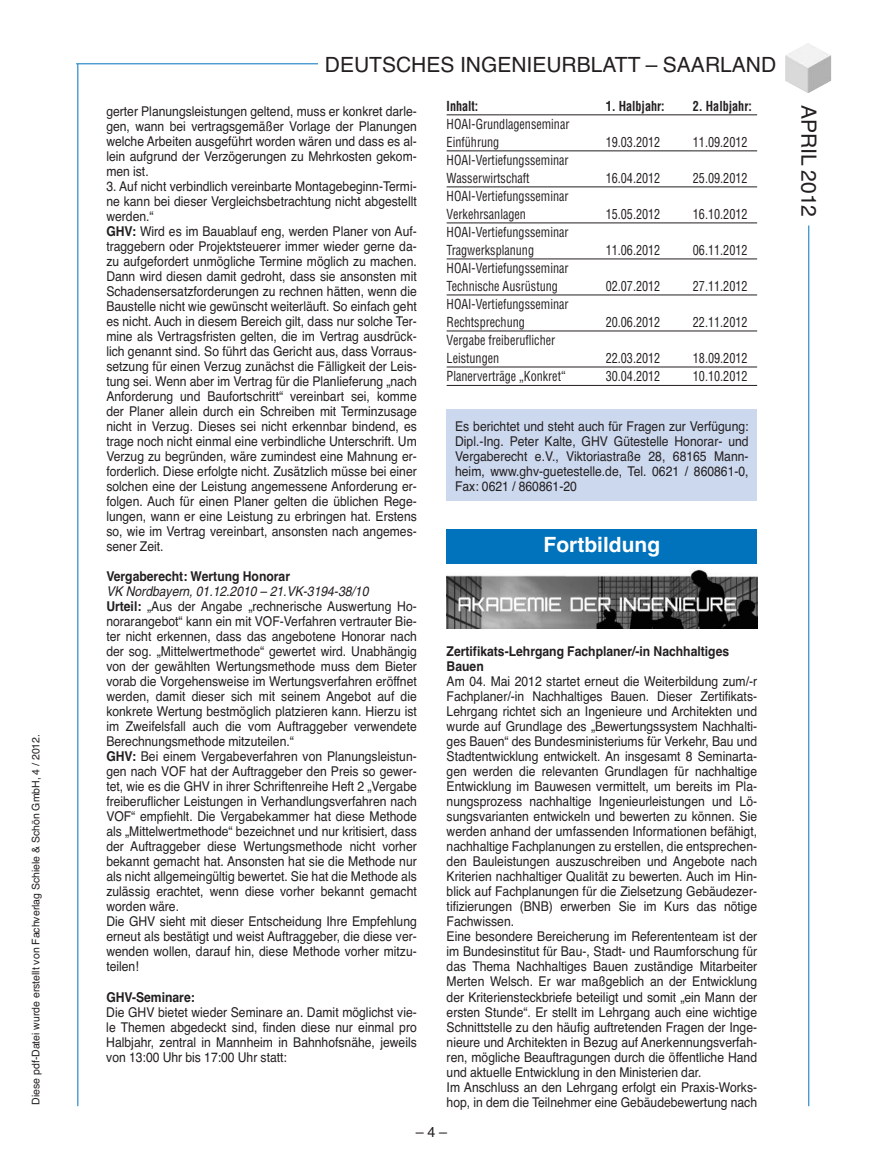
<style>
.page{position:relative;width:872px;height:1170px;background:#fff}
.page>*{position:absolute;margin:0;border:0;box-sizing:border-box;transform-origin:0 0}
.t1{font:21px "Helvetica";color:#231f20}
.t2{font:700 21px "Helvetica";color:#fff}
.t3{font:14.25px "Helvetica";color:#231f20}
.t4{font:13.5px/15px "Helvetica";color:#231f20;text-align:justify;scale:.9 1}
.t5{font:condensed 13.5px/18px "Helvetica";color:#231f20;scale:.9 1}
.t6{font:700 13.5px/15px "Helvetica";color:#231f20;scale:.9 1}
.t7{font:700 condensed 13.5px "Helvetica";color:#231f20;scale:.9 1}
.t8{font:10.5px "Helvetica";color:#231f20}
.s1{font-weight:700}
.s2{font-style:italic}
</style>
<div class="page">
<hr style="left:446px;top:115px;width:311px;height:1px;background:#231f20">
<hr style="left:446px;top:151px;width:311px;height:1px;background:#231f20">
<hr style="left:446px;top:187px;width:311px;height:1px;background:#231f20">
<hr style="left:446px;top:223px;width:311px;height:1px;background:#231f20">
<hr style="left:446px;top:259px;width:311px;height:1px;background:#231f20">
<hr style="left:446px;top:295px;width:311px;height:1px;background:#231f20">
<hr style="left:446px;top:331px;width:311px;height:1px;background:#231f20">
<hr style="left:446px;top:367px;width:311px;height:1px;background:#231f20">
<hr style="left:446px;top:385px;width:311px;height:1px;background:#231f20">
<hr style="left:77px;top:64px;width:1px;height:1042px;background:#0073bc">
<hr style="left:76px;top:63px;width:260px;height:1px;background:#0073bc">
<img style="left:785px;top:43px;width:46px;height:50px">
<div style="left:318px;top:55px;width:459px;height:30px;background:#fff"></div>
<hr style="left:808px;top:225px;width:1px;height:881px;background:#0073bc">
<div style="left:446px;top:408px;width:311px;height:92px;background:#ccd8ee"></div>
<div style="left:446px;top:529px;width:311px;height:34px;background:#0073bc"></div>
<img style="left:446px;top:569px;width:311px;height:59px">
<p class="t8" style="left:30px;top:1104px;width:372px;rotate:-90deg">Diese pdf-Datei wurde erstellt von Fachverlag Schiele &amp; Schön GmbH, 4 / 2012.</p>
<h1 class="t1" style="left:325px;top:53px;width:453px">DEUTSCHES INGENIEURBLATT – SAARLAND</h1>
<p class="t4" style="left:106px;top:104px;width:346px">gerter Planungsleistungen geltend, muss er konkret darle&shy;gen, wann bei vertragsgemäßer Vorlage der Planungen welche Arbeiten ausgeführt worden wären und dass es al&shy;lein aufgrund der Verzögerungen zu Mehrkosten gekom&shy;men ist.</p>
<p class="t4" style="left:106px;top:179px;width:346px;text-align:left">3. Auf nicht verbindlich vereinbarte Montagebeginn-Termi&shy;ne kann bei dieser Vergleichsbetrachtung nicht abgestellt werden.“<br><span class="s1">GHV:</span> Wird es im Bauablauf eng, werden Planer von Auf&shy;traggebern oder Projektsteuerer immer wieder gerne da&shy;zu aufgefordert unmögliche Termine möglich zu machen.<br>Dann wird diesen damit gedroht, dass sie ansonsten mit Schadensersatzforderungen zu rechnen hätten, wenn die Baustelle nicht wie gewünscht weiterläuft. So einfach geht es nicht. Auch in diesem Bereich gilt, dass nur solche Ter&shy;mine als Vertragsfristen gelten, die im Vertrag ausdrück&shy;lich genannt sind. So führt das Gericht aus, dass Vorraus&shy;setzung für einen Verzug zunächst die Fälligkeit der Leis&shy;tung sei. Wenn aber im Vertrag für die Planlieferung „nach Anforderung und Baufortschritt“ vereinbart sei, komme der Planer allein durch ein Schreiben mit Terminzusage nicht in Verzug. Dieses sei nicht erkennbar bindend, es trage noch nicht einmal eine verbindliche Unterschrift. Um Verzug zu begründen, wäre zumindest eine Mahnung er&shy;forderlich. Diese erfolgte nicht. Zusätzlich müsse bei einer solchen eine der Leistung angemessene Anforderung er&shy;folgen. Auch für einen Planer gelten die üblichen Rege&shy;lungen, wann er eine Leistung zu erbringen hat. Erstens so, wie im Vertrag vereinbart, ansonsten nach angemes&shy;sener Zeit.</p>
<p class="t6" style="left:106px;top:569px;width:206px">Vergaberecht: Wertung Honorar</p>
<p class="t4" style="left:106px;top:584px;width:346px;text-align:left"><span class="s2">VK Nordbayern, 01.12.2010 – 21.VK-3194-38/10<br></span><span class="s1">Urteil:</span> „Aus der Angabe „rechnerische Auswertung Ho&shy;norarangebot“ kann ein mit VOF-Verfahren vertrauter Bie&shy;ter nicht erkennen, dass das angebotene Honorar nach der sog. „Mittelwertmethode“ gewertet wird. Unabhängig von der gewählten Wertungsmethode muss dem Bieter vorab die Vorgehensweise im Wertungsverfahren eröffnet werden, damit dieser sich mit seinem Angebot auf die konkrete Wertung bestmöglich platzieren kann. Hierzu ist im Zweifelsfall auch die vom Auftraggeber verwendete Berechnungsmethode mitzuteilen.“<br><span class="s1">GHV:</span> Bei einem Vergabeverfahren von Planungsleistun&shy;gen nach VOF hat der Auftraggeber den Preis so gewer&shy;tet, wie es die GHV in ihrer Schriftenreihe Heft 2 „Vergabe freiberuflicher Leistungen in Verhandlungsverfahren nach VOF“ empfiehlt. Die Vergabekammer hat diese Methode als „Mittelwertmethode“ bezeichnet und nur kritisiert, dass der Auftraggeber diese Wertungsmethode nicht vorher bekannt gemacht hat. Ansonsten hat sie die Methode nur als nicht allgemeingültig bewertet. Sie hat die Methode als zulässig erachtet, wenn diese vorher bekannt gemacht worden wäre.<br>Die GHV sieht mit dieser Entscheidung Ihre Empfehlung erneut als bestätigt und weist Auftraggeber, die diese ver&shy;wenden wollen, darauf hin, diese Methode vorher mitzu&shy;teilen!</p>
<p class="t6" style="left:106px;top:989px;width:100px">GHV-Seminare:</p>
<p class="t4" style="left:106px;top:1004px;width:346px">Die GHV bietet wieder Seminare an. Damit möglichst vie&shy;le Themen abgedeckt sind, finden diese nur einmal pro Halbjahr, zentral in Mannheim in Bahnhofsnähe, jeweils von 13:00 Uhr bis 17:00 Uhr statt:</p>
<p class="t7" style="left:446px;top:98px;width:37px">Inhalt:</p>
<p class="t7" style="left:605px;top:98px;width:67px">1. Halbjahr:</p>
<p class="t7" style="left:693px;top:98px;width:67px">2. Halbjahr:</p>
<p class="t5" style="left:446px;top:115px;width:138px">HOAI-Grundlagenseminar<br>Einführung</p>
<p class="t5" style="left:605px;top:133px;width:62px">19.03.2012</p>
<p class="t5" style="left:693px;top:133px;width:62px">11.09.2012</p>
<p class="t5" style="left:446px;top:151px;width:137px">HOAI-Vertiefungsseminar<br>Wasserwirtschaft</p>
<p class="t5" style="left:446px;top:187px;width:137px">HOAI-Vertiefungsseminar<br>Verkehrsanlagen</p>
<p class="t5" style="left:446px;top:223px;width:137px">HOAI-Vertiefungsseminar<br>Tragwerksplanung</p>
<p class="t5" style="left:446px;top:259px;width:137px">HOAI-Vertiefungsseminar<br>Technische Ausrüstung</p>
<p class="t5" style="left:446px;top:295px;width:137px">HOAI-Vertiefungsseminar<br>Rechtsprechung</p>
<p class="t5" style="left:446px;top:331px;width:122px">Vergabe freiberuflicher<br>Leistungen</p>
<p class="t5" style="left:605px;top:169px;width:62px">16.04.2012</p>
<p class="t5" style="left:693px;top:169px;width:62px">25.09.2012</p>
<p class="t5" style="left:605px;top:205px;width:62px">15.05.2012</p>
<p class="t5" style="left:693px;top:205px;width:62px">16.10.2012</p>
<p class="t5" style="left:605px;top:241px;width:62px">11.06.2012</p>
<p class="t5" style="left:693px;top:241px;width:62px">06.11.2012</p>
<p class="t5" style="left:605px;top:277px;width:62px">02.07.2012</p>
<p class="t5" style="left:693px;top:277px;width:62px">27.11.2012</p>
<p class="t5" style="left:605px;top:313px;width:62px">20.06.2012</p>
<p class="t5" style="left:693px;top:313px;width:62px">22.11.2012</p>
<p class="t5" style="left:605px;top:349px;width:62px">22.03.2012</p>
<p class="t5" style="left:693px;top:349px;width:62px">18.09.2012</p>
<p class="t5" style="left:446px;top:367px;width:134px">Planerverträge „Konkret“</p>
<p class="t5" style="left:605px;top:367px;width:62px">30.04.2012</p>
<p class="t5" style="left:693px;top:367px;width:62px">10.10.2012</p>
<p class="t4" style="left:455px;top:419px;width:327px">Es berichtet und steht auch für Fragen zur Verfügung:<br>Dipl.-Ing. Peter Kalte, GHV Gütestelle Honorar- und Vergaberecht e.V., Viktoriastraße 28, 68165 Mann&shy;heim, www.ghv-guetestelle.de, Tel. 0621 / 860861-0, Fax: 0621 / 860861-20</p>
<h1 class="t2" style="left:543px;top:532px;width:118px">Fortbildung</h1>
<p class="t6" style="left:446px;top:644px;width:315px">Zertifikats-Lehrgang Fachplaner/-in Nachhaltiges<br>Bauen</p>
<p class="t4" style="left:446px;top:674px;width:346px;text-align:left">Am 04. Mai 2012 startet erneut die Weiterbildung zum/-r Fachplaner/-in Nachhaltiges Bauen. Dieser Zertifikats-Lehrgang richtet sich an Ingenieure und Architekten und wurde auf Grundlage des „Bewertungssystem Nachhalti&shy;ges Bauen“ des Bundesministeriums für Verkehr, Bau und Stadtentwicklung entwickelt. An insgesamt 8 Seminarta&shy;gen werden die relevanten Grundlagen für nachhaltige Entwicklung im Bauwesen vermittelt, um bereits im Pla&shy;nungsprozess nachhaltige Ingenieurleistungen und Lö&shy;sungsvarianten entwickeln und bewerten zu können. Sie werden anhand der umfassenden Informationen befähigt, nachhaltige Fachplanungen zu erstellen, die entsprechen&shy;den Bauleistungen auszuschreiben und Angebote nach Kriterien nachhaltiger Qualität zu bewerten. Auch im Hin&shy;blick auf Fachplanungen für die Zielsetzung Gebäudezer&shy;tifizierungen (BNB) erwerben Sie im Kurs das nötige Fachwissen.<br>Eine besondere Bereicherung im Referententeam ist der im Bundesinstitut für Bau-, Stadt- und Raumforschung für das Thema Nachhaltiges Bauen zuständige Mitarbeiter Merten Welsch. Er war maßgeblich an der Entwicklung der Kriteriensteckbriefe beteiligt und somit „ein Mann der ersten Stunde“. Er stellt im Lehrgang auch eine wichtige Schnittstelle zu den häufig auftretenden Fragen der Inge&shy;nieure und Architekten in Bezug auf Anerkennungsverfah&shy;ren, mögliche Beauftragungen durch die öffentliche Hand und aktuelle Entwicklung in den Ministerien dar.<br>Im Anschluss an den Lehrgang erfolgt ein Praxis-Works&shy;hop, in dem die Teilnehmer eine Gebäudebewertung nach</p>
<p class="t3" style="left:416px;top:1123px;width:33px">–4–</p>
<h1 class="t1" style="left:821px;top:105px;width:114px;rotate:90deg">APRIL 2012</h1>
</div>
